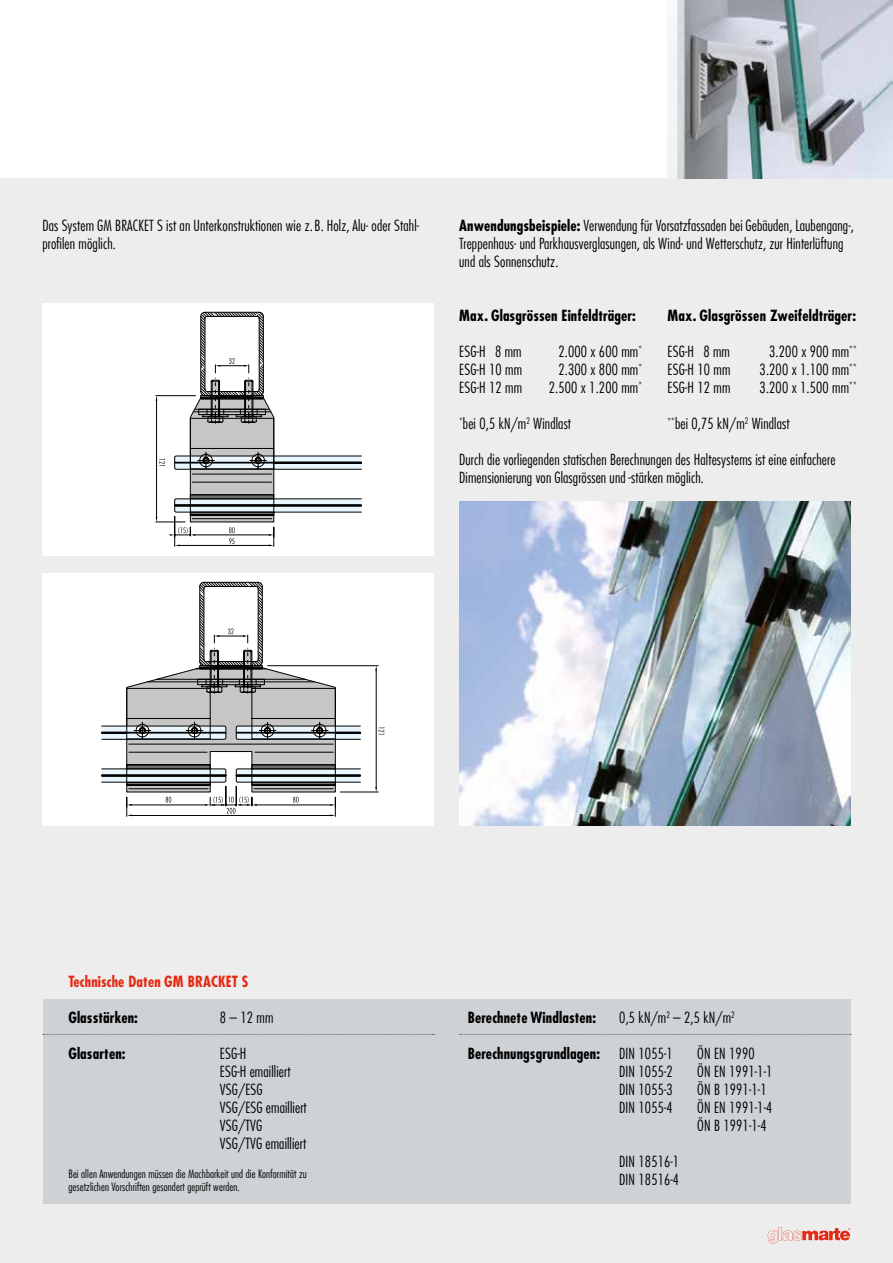
<style>
.page{position:relative;width:893px;height:1263px;background:#fff}
.page>*{position:absolute;margin:0;border:0;box-sizing:border-box;transform-origin:0 0}
.t1{font:300 condensed 15px/18px "Futura LT Pro";letter-spacing:.01em;color:#000}
.t2{font:700 condensed 15px "Futura LT Pro";letter-spacing:.01em;color:#000}
.t3{font:700 condensed 15px "Futura LT Pro";letter-spacing:.01em;color:#e52a13}
.t4{font:300 condensed 11.25px/13.5px "Futura LT Pro";letter-spacing:.01em;color:#000}
.s1{font-weight:700}
</style>
<div class="page">
<div style="left:0;top:179px;width:893px;height:1084px;background:#ededed"></div>
<img style="left:668px;top:0;width:225px;height:179px">
<div style="left:43px;top:303px;width:391px;height:252px;background:#fff"></div>
<svg style="left:156px;top:312px;width:206px;height:234px"></svg>
<div style="left:43px;top:573px;width:391px;height:252px;background:#fff"></div>
<hr style="left:268px;top:665px;width:110px;height:1px;background:#000">
<hr style="left:341px;top:792px;width:37px;height:1px;background:#000">
<hr style="left:376px;top:670px;width:1px;height:118px;background:#000">
<svg style="left:101px;top:582px;width:260px;height:234px"></svg>
<svg style="left:379px;top:727px;width:5px;height:7px"></svg>
<hr style="left:126px;top:739px;width:1px;height:30px;background:#000">
<hr style="left:335px;top:739px;width:1px;height:30px;background:#000">
<svg style="left:768px;top:1228px;width:82px;height:15px"></svg>
<div style="left:43px;top:999px;width:807px;height:204px;background:#ced2d5"></div>
<svg style="left:43px;top:1034px;width:391px;height:1px"></svg>
<svg style="left:460px;top:1034px;width:391px;height:1px"></svg>
<img style="left:459px;top:501px;width:391px;height:324px">
<p class="t1" style="left:43px;top:217px;width:378px">Das System GM BRACKET S ist an Unterkonstruktionen wie z.B. Holz, Alu- oder Stahl&shy;profilen möglich.</p>
<p class="t1" style="left:459px;top:217px;width:396px"><span class="s1">Anwendungsbeispiele:</span> Verwendung für Vorsatzfassaden bei Gebäuden, Laubengang-,<br>Treppenhaus- und Parkhausverglasungen, als Wind- und Wetterschutz, zur Hinterlüftung und als Sonnenschutz.</p>
<p class="t2" style="left:459px;top:306px;width:178px">Max. Glasgrössen Einfeldträger:</p>
<p class="t1" style="left:459px;top:343px;width:64px">ESG-H 8 mm</p>
<p class="t1" style="left:558px;top:343px;width:85px">2.000 x 600 mm<sup>*</sup></p>
<p class="t1" style="left:459px;top:361px;width:64px">ESG-H 10 mm</p>
<p class="t1" style="left:558px;top:361px;width:85px">2.300 x 800 mm<sup>*</sup></p>
<p class="t1" style="left:459px;top:379px;width:64px">ESG-H 12 mm</p>
<p class="t1" style="left:549px;top:379px;width:95px">2.500 x 1.200 mm<sup>*</sup></p>
<p class="t1" style="left:459px;top:415px;width:113px"><sup>*</sup>bei 0,5 kN/m<sup>2</sup> Windlast</p>
<p class="t2" style="left:668px;top:306px;width:190px">Max. Glasgrössen Zweifeldträger:</p>
<p class="t1" style="left:668px;top:343px;width:64px">ESG-H 8 mm</p>
<p class="t1" style="left:769px;top:343px;width:89px">3.200 x 900 mm<sup>**</sup></p>
<p class="t1" style="left:668px;top:361px;width:64px">ESG-H 10 mm</p>
<p class="t1" style="left:760px;top:361px;width:99px">3.200 x 1.100 mm<sup>**</sup></p>
<p class="t1" style="left:668px;top:379px;width:64px">ESG-H 12 mm</p>
<p class="t1" style="left:760px;top:379px;width:99px">3.200 x 1.500 mm<sup>**</sup></p>
<p class="t1" style="left:668px;top:415px;width:123px"><sup>**</sup>bei 0,75 kN/m<sup>2</sup> Windlast</p>
<p class="t1" style="left:459px;top:451px;width:378px">Durch die vorliegenden statischen Berechnungen des Haltesystems ist eine einfachere<br>Dimensionierung von Glasgrössen und -stärken möglich.</p>
<p class="t3" style="left:68px;top:972px;width:181px">Technische Daten GM BRACKET S</p>
<p class="t2" style="left:68px;top:1008px;width:71px">Glasstärken:</p>
<p class="t1" style="left:220px;top:1009px;width:55px">8 – 12 mm</p>
<p class="t2" style="left:68px;top:1044px;width:59px">Glasarten:</p>
<p class="t1" style="left:220px;top:1045px;width:88px">ESG-H<br>ESG-H emailliert<br>VSG/ESG<br>VSG/ESG emailliert<br>VSG/TVG<br>VSG/TVG emailliert</p>
<p class="t4" style="left:68px;top:1167px;width:240px">Bei allen Anwendungen müssen die Machbarkeit und die Konformität zu gesetzlichen Vorschriften gesondert geprüft werden.</p>
<p class="t2" style="left:468px;top:1008px;width:130px">Berechnete Windlasten:</p>
<p class="t1" style="left:619px;top:1009px;width:117px">0,5 kN/m<sup>2</sup> – 2,5 kN/m<sup>2</sup></p>
<p class="t2" style="left:468px;top:1044px;width:134px">Berechnungsgrundlagen:</p>
<p class="t1" style="left:619px;top:1045px;width:55px">DIN 1055-1</p>
<p class="t1" style="left:697px;top:1045px;width:59px">ÖN EN 1990</p>
<p class="t1" style="left:619px;top:1063px;width:55px">DIN 1055-2</p>
<p class="t1" style="left:697px;top:1063px;width:77px">ÖN EN 1991-1-1</p>
<p class="t1" style="left:619px;top:1081px;width:55px">DIN 1055-3</p>
<p class="t1" style="left:697px;top:1081px;width:71px">ÖN B 1991-1-1</p>
<p class="t1" style="left:619px;top:1099px;width:55px">DIN 1055-4</p>
<p class="t1" style="left:697px;top:1099px;width:77px">ÖN EN 1991-1-4<br>ÖN B 1991-1-4</p>
<p class="t1" style="left:619px;top:1153px;width:61px">DIN 18516-1<br>DIN 18516-4</p>
</div>
